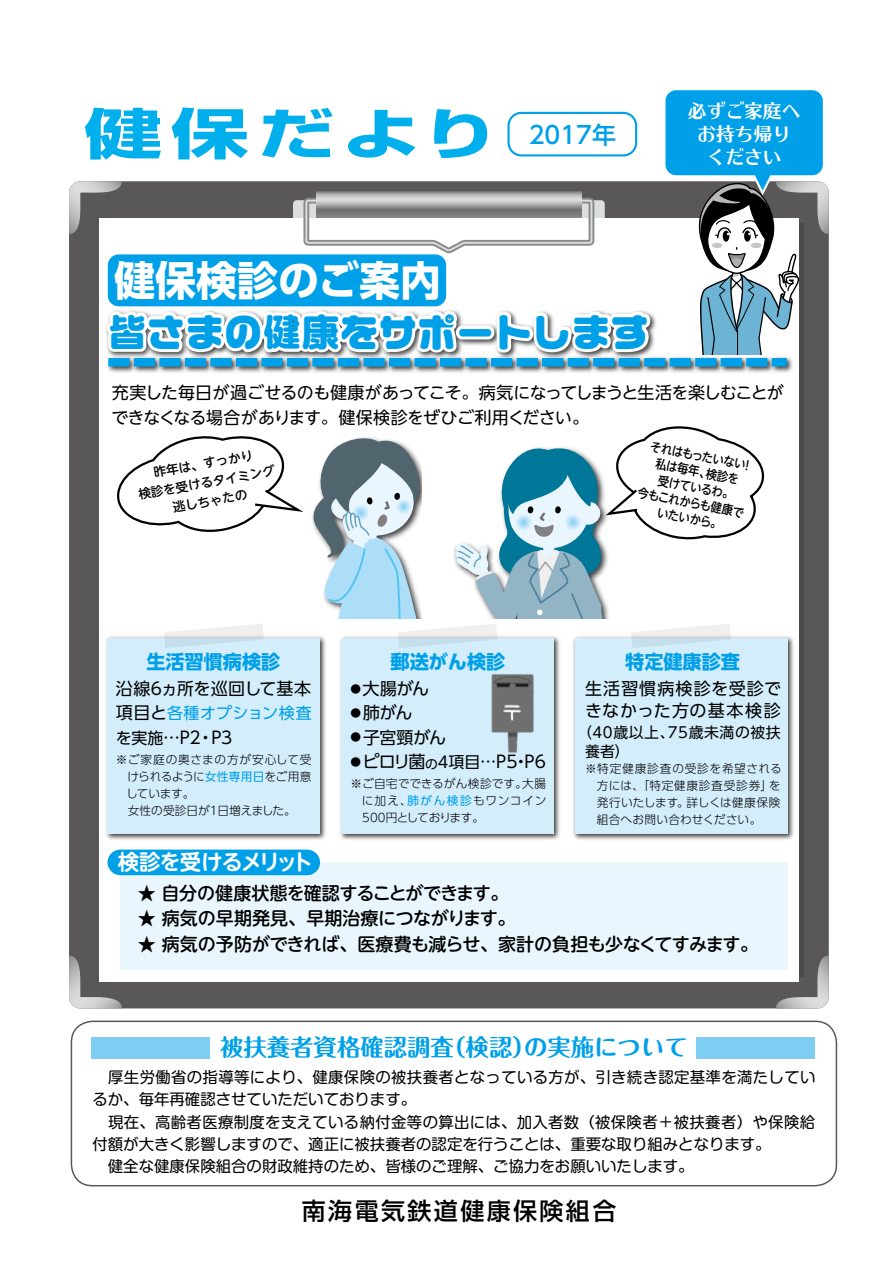
<style>
.page{position:relative;width:893px;height:1263px;background:#fff}
.page>*{position:absolute;margin:0;border:0;box-sizing:border-box;transform-origin:0 0}
.t1{font:700 54.6px "Shin Go Pr 5";letter-spacing:.09em;color:#00afec;scale:1.43 1}
.t2{font:700 40.95px "UD Shin Go Pro";color:#fff}
.t3{font:38.25px "VD Logo Maru Ultra";letter-spacing:.01em;color:#00a0e9}
.t4{font:500 24px "Shin Go Pr 5";letter-spacing:.1em;color:#000}
.t5{font:500 24px "UD Shin Go Pro";color:#00a0e9}
.t6{font:700 23.4px "Maru Fo Pro";color:#00a0e9}
.t7{font:700 21.45px "UD Shin M Go Pro De";letter-spacing:-.055em;color:#fff}
.t8{font:700 19.2px "UD Shin Go Pro";color:#00a0e9}
.t9{font:18.75px/23.2px "UD Typos 515 Std";color:#fff;text-align:center}
.t10{font:500 18px "UD Shin M Go Pro";letter-spacing:-.025em;color:#000}
.t11{font:500 18px "UD Shin M Go Pro";letter-spacing:-.005em;color:#000}
.t12{font:16.95px/25.5px "UD Shin Go NT Pro";letter-spacing:-.045em;color:#000}
.t13{font:16.95px "UD Shin Go Pro";letter-spacing:.015em;color:#000}
.t14{font:16.95px/22.4px "UD Shin Go Pro";letter-spacing:.055em;color:#000}
.t15{font:15.9px "UD Shin Go Pro";letter-spacing:.02em;color:#00a0e9}
.t16{font:15.45px/22.4px "Shin M Go Pro";color:#000}
.t17{font:14.85px/19.2px "UD Shin Go Pro";letter-spacing:.035em;color:#000}
.t18{font:500 12.6px/15.9px "UD Shin M Go Pro";color:#000;scale:.9 1}
.t19{font:500 12.6px/18.9px "UD Shin M Go Pro";color:#000;text-align:center}
.t20{font:300 11.7px/17px "UD Shin Go Pro";letter-spacing:.015em;color:#000}
.t21{font:300 11.7px/17px "UD Shin Go Pro";letter-spacing:.055em;color:#000}
.t22{font:300 11.7px/17px "UD Shin Go Pro";letter-spacing:.06em;color:#000;text-align:right}
.t23{font:300 11.7px/17px "UD Shin Go Pro";letter-spacing:-.03em;color:#000}
.t24{font:300 11.7px "UD Shin Go Pro";letter-spacing:.075em;color:#000}
.t25{font:300 11.7px "UD Shin Go Pro";letter-spacing:-.035em;color:#000}
.t26{font:300 11.7px "UD Shin Go Pro";letter-spacing:-.01em;color:#000}
.t27{font:10.65px "UD Shin Go Pro";color:#000}
.s1{font-size:16.95px;color:#000}
.s2{font-size:15.9px}
.s3{font-weight:400;color:#00a0e9}
.s4{font-size:12.75px}
</style>
<div class="page">
<div style="left:69px;top:181px;width:760px;height:827px;background:#595757;border-radius:11px"></div>
<div style="left:99px;top:219px;width:700px;height:763px;background:#fff"></div>
<svg style="left:69px;top:955px;width:53px;height:53px"></svg>
<svg style="left:776px;top:955px;width:53px;height:53px"></svg>
<div style="left:120px;top:862px;width:668px;height:108px;background:#eaf6fd"></div>
<div style="left:108px;top:849px;width:212px;height:26px;background:#00a0e9;border-radius:13px"></div>
<img style="left:106px;top:636px;width:220px;height:204px">
<div style="left:107px;top:638px;width:213px;height:196px;background:#d3edfb"></div>
<img style="left:340px;top:635px;width:220px;height:205px">
<div style="left:341px;top:638px;width:213px;height:196px;background:#d3edfb"></div>
<img style="left:573px;top:636px;width:221px;height:204px">
<div style="left:575px;top:638px;width:213px;height:196px;background:#d3edfb"></div>
<img style="left:491px;top:674px;width:43px;height:79px">
<svg style="left:397px;top:624px;width:100px;height:24px"></svg>
<svg style="left:164px;top:624px;width:100px;height:24px"></svg>
<svg style="left:631px;top:624px;width:100px;height:24px"></svg>
<svg style="left:117px;top:436px;width:305px;height:182px"></svg>
<div style="left:71px;top:1020px;width:766px;height:166px;border:1px solid #595757;border-radius:21px"></div>
<div style="left:91px;top:1037px;width:119px;height:22px;background:#7ecef4"></div>
<div style="left:696px;top:1037px;width:119px;height:22px;background:#7ecef4"></div>
<svg style="left:69px;top:90px;width:760px;height:285px"></svg>
<svg style="left:453px;top:426px;width:312px;height:192px"></svg>
<h1 class="t1" style="left:84px;top:90px;width:292px">健保だより</h1>
<h2 class="t2" style="left:114px;top:247px;width:328px">健保検診のご案内</h2>
<h3 class="t5" style="left:529px;top:115px;width:89px">2017年</h3>
<p class="t9" style="left:688px;top:98px;width:114px">必ずご家庭へお持ち帰りください</p>
<h3 class="t3" style="left:108px;top:313px;width:542px">皆さまの健康をサポートします</h3>
<p class="t12" style="left:111px;top:379px;width:674px">充実した毎日が過ごせるのも健康があってこそ。病気になってしまうと生活を楽しむことができなくなる場合があります。健保検診をぜひご利用ください。</p>
<p class="t19" style="left:134px;top:466px;width:140px;rotate:-10deg">昨年は、すっかり<br>検診を受けるタイミング逃しちゃたの</p>
<p class="t18" style="left:711px;top:449px;width:43px;text-indent:-60px;rotate:11deg">それはもったいない検診を</p>
<p class="t18" style="left:657px;top:455px;width:64px;rotate:11deg">私は毎年、</p>
<p class="t18" style="left:660px;top:472px;width:87px;rotate:11deg">受けているわ。</p>
<p class="t18" style="left:639px;top:484px;width:122px;rotate:11deg">今もこれからも健康で</p>
<p class="t18" style="left:659px;top:504px;width:75px;rotate:11deg">いたいから。</p>
<p class="t8" style="left:146px;top:646px;width:135px">生活習慣病検診</p>
<p class="t13" style="left:116px;top:675px;width:197px">沿線6ヵ所を巡回して基本</p>
<p class="t15" style="left:116px;top:700px;width:198px"><span class="s1">項目と</span>各種オプション検査</p>
<p class="t13" style="left:212px;top:724px;width:22px">3P</p>
<p class="t13" style="left:116px;top:724px;width:100px"><span class="s2">を実施</span>… ・2P</p>
<p class="t24" style="left:116px;top:750px;width:197px">※ご家庭の奥さまの方が安心して受</p>
<p class="t25" style="left:127px;top:767px;width:186px">けられるように<span class="s3">女性専用日</span>をご用意</p>
<p class="t20" style="left:126px;top:784px;width:70px">しています。</p>
<p class="t26" style="left:116px;top:801px;width:181px">　女性の受診日が1日増えました。</p>
<h3 class="t7" style="left:118px;top:844px;width:197px">検診を受けるメリット</h3>
<p class="t8" style="left:391px;top:646px;width:116px">郵送がん検診</p>
<p class="t13" style="left:363px;top:675px;width:68px">大腸がん</p>
<p class="t27" style="left:350px;top:680px;width:12px">●</p>
<p class="t13" style="left:363px;top:699px;width:51px">肺がん</p>
<p class="t27" style="left:350px;top:704px;width:12px">●</p>
<p class="t13" style="left:363px;top:724px;width:84px">子宮頸がん</p>
<p class="t27" style="left:350px;top:729px;width:12px">●</p>
<p class="t13" style="left:363px;top:748px;width:168px">ピロリ菌<span class="s4">の</span><span class="s2">4項目</span>… P ・5</p>
<p class="t13" style="left:525px;top:748px;width:23px">P6</p>
<p class="t27" style="left:350px;top:753px;width:12px">●</p>
<p class="t20" style="left:407px;top:775px;width:141px;text-indent:-57px">※ご自宅でできるがん検診です。<br><span class="s3">肺がん検診</span>もワンコイン</p>
<p class="t20" style="left:522px;top:775px;width:25px">大腸</p>
<p class="t23" style="left:362px;top:792px;width:124px">に加え、<br>500円としております。</p>
<p class="t8" style="left:625px;top:646px;width:116px">特定健康診査</p>
<p class="t14" style="left:585px;top:677px;width:197px">生活習慣病検診を受診できなかった方の基本検診</p>
<p class="t17" style="left:668px;top:722px;width:114px">75歳未満の被扶</p>
<p class="t17" style="left:585px;top:722px;width:91px;text-indent:-8px">（40歳以上、養者(</p>
<p class="t22" style="left:585px;top:760px;width:198px">※特定健康診査の受診を希望されるを</p>
<p class="t21" style="left:686px;top:777px;width:96px;text-indent:-90px">方には、「特定健康診査受診券」詳しくは健康保険</p>
<p class="t20" style="left:597px;top:794px;width:166px">発行いたします。<br>組合へお問い合わせください。</p>
<p class="t10" style="left:138px;top:878px;width:372px">★ 自分の健康状態を確認することができます。</p>
<p class="t11" style="left:138px;top:904px;width:379px">★ 病気の早期発見、早期治療につながります。</p>
<p class="t10" style="left:138px;top:929px;width:622px">★ 病気の予防ができれば、医療費も減らせ、家計の負担も少なくてすみます。</p>
<h3 class="t6" style="left:220px;top:1028px;width:235px">被扶養者資格確認調査</h3>
<p class="t16" style="left:92px;top:1064px;width:724px">　厚生労働省の指導等により、健康保険の被扶養者となっている方が、引き続き認定基準を満たしているか、毎年再確認させていただいております。<br>　現在、高齢者医療制度を支えている納付金等の算出には、加入者数（被保険者＋被扶養者）や保険給付額が大きく影響しますので、適正に被扶養者の認定を行うことは、重要な取り組みとなります。<br>　健全な健康保険組合の財政維持のため、皆様のご理解、ご協力をお願いいたします。</p>
<h3 class="t6" style="left:524px;top:1028px;width:165px">の実施について</h3>
<h3 class="t6" style="left:442px;top:1028px;width:95px">（検認）</h3>
<h3 class="t4" style="left:302px;top:1191px;width:316px">南海電気鉄道健康保険組合</h3>
</div>
